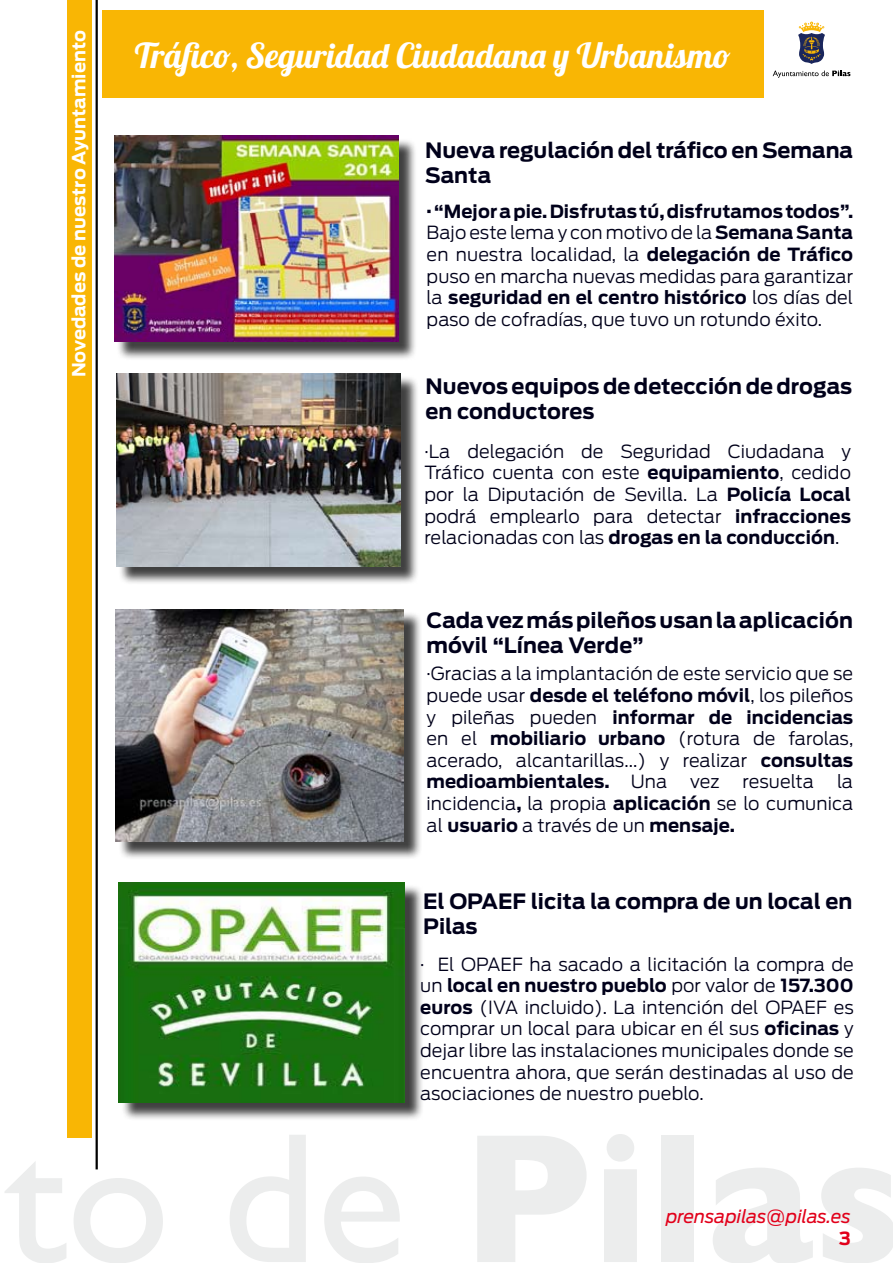
<style>
.page{position:relative;width:893px;height:1263px;background:#fff}
.page>*{position:absolute;margin:0;border:0;box-sizing:border-box;transform-origin:0 0}
.t1{font:34.5px "Lobster 1.4";color:#fff}
.t2{font:700 21px/25.2px "Antenna";color:#00001a}
.t3{font:300 18px/21.6px "Antenna";letter-spacing:.005em;color:#00001a;text-align:justify}
.t4{font:700 18px "Antenna";color:#fff}
.t5{font:italic 18px "Antenna";color:#e2001a}
.t6{font:700 18px "Antenna";color:#e2001a}
.s1{font-weight:700}
</style>
<div class="page">
<svg style="left:5px;top:1162px;width:61px;height:101px"></svg>
<svg style="left:74px;top:1178px;width:89px;height:85px"></svg>
<svg style="left:230px;top:1135px;width:76px;height:127px"></svg>
<svg style="left:324px;top:1177px;width:76px;height:86px"></svg>
<svg style="left:477px;top:1136px;width:110px;height:126px"></svg>
<svg style="left:604px;top:1134px;width:33px;height:128px"></svg>
<div style="left:661px;top:1136px;width:33px;height:126px;background:#eceded"></div>
<svg style="left:713px;top:1168px;width:100px;height:95px"></svg>
<svg style="left:821px;top:1168px;width:72px;height:95px"></svg>
<svg style="left:773px;top:71px;width:77px;height:7px"></svg>
<svg style="left:798px;top:22px;width:27px;height:42px"></svg>
<div style="left:67px;top:0;width:24px;height:1138px;background:#f9b604"></div>
<hr style="left:96px;top:0;width:2px;height:1169px;background:#000">
<div style="left:102px;top:10px;width:661px;height:88px;background:#f9b604"></div>
<div style="left:118px;top:611px;width:311px;height:255px;background:#000;opacity:.75"></div>
<img style="left:116px;top:609px;width:288px;height:232px">
<div style="left:118px;top:375px;width:304px;height:216px;background:#000;opacity:.75"></div>
<img style="left:116px;top:373px;width:284px;height:193px">
<div style="left:117px;top:138px;width:303px;height:229px;background:#000;opacity:.75"></div>
<img style="left:114px;top:136px;width:285px;height:206px">
<div style="left:121px;top:885px;width:303px;height:242px;background:#000;opacity:.75"></div>
<img style="left:119px;top:882px;width:286px;height:220px">
<p class="t4" style="left:68px;top:377px;width:348px;rotate:-90deg">Novedades de nuestro Ayuntamiento</p>
<h1 class="t1" style="left:135px;top:34px;width:597px">Tráfico, Seguridad Ciudadana y Urbanismo</h1>
<p class="t2" style="left:425px;top:138px;width:429px">Nueva regulación del tráfico en Semana<br>Santa</p>
<p class="t3" style="left:427px;top:201px;width:428px"><span class="s1">· “Mejor a pie. Disfrutas tú, disfrutamos todos”.<br></span>Bajo este lema y con motivo de la <span class="s1">Semana Santa </span>en nuestra localidad, la <span class="s1">delegación de Tráfico </span>puso en marcha nuevas medidas para garantizar la <span class="s1">seguridad en el centro histórico</span> los días del paso de cofradías, que tuvo un rotundo éxito.</p>
<p class="t2" style="left:425px;top:374px;width:428px">Nuevos equipos de detección de drogas en conductores</p>
<p class="t3" style="left:424px;top:441px;width:428px">·La delegación de Seguridad Ciudadana y Tráfico cuenta con este <span class="s1">equipamiento</span>, cedido por la Diputación de Sevilla. La <span class="s1">Policía Local </span>podrá emplearlo para detectar <span class="s1">infracciones </span>relacionadas con las <span class="s1">drogas en la conducción</span>.</p>
<p class="t2" style="left:426px;top:608px;width:428px">Cada vez más pileños usan la aplicación móvil “Línea Verde”</p>
<p class="t3" style="left:426px;top:663px;width:428px">·Gracias a la implantación de este servicio que se puede usar <span class="s1">desde el teléfono móvil</span>, los pileños y pileñas pueden <span class="s1">informar de incidencias </span>en el <span class="s1">mobiliario urbano</span> (rotura de farolas, acerado, alcantarillas...) y realizar <span class="s1">consultas medioambientales.</span> Una</p>
<p class="t3" style="left:426px;top:771px;width:428px;text-indent:411px">la incidencia<span class="s1">,</span> la propia <span class="s1">aplicación</span> se lo cumunica al <span class="s1">usuario</span> a través de un <span class="s1">mensaje.</span></p>
<p class="t3" style="left:690px;top:771px;width:31px">vez</p>
<p class="t3" style="left:742px;top:771px;width:73px">resuelta</p>
<p class="t2" style="left:423px;top:889px;width:431px">El OPAEF licita la compra de un local en<br>Pilas</p>
<p class="t3" style="left:420px;top:953px;width:435px">· El OPAEF ha sacado a licitación la compra de un <span class="s1">local en nuestro pueblo</span> por valor de <span class="s1">157.300 euros</span> (IVA incluido). La intención del OPAEF es comprar un local para ubicar en él sus <span class="s1">oficinas</span> y dejar libre las instalaciones municipales donde se encuentra ahora, que serán destinadas al uso de asociaciones de nuestro pueblo.</p>
<p class="t5" style="left:666px;top:1206px;width:186px">prensapilas@pilas.es</p>
<p class="t6" style="left:839px;top:1228px;width:13px">3</p>
</div>
